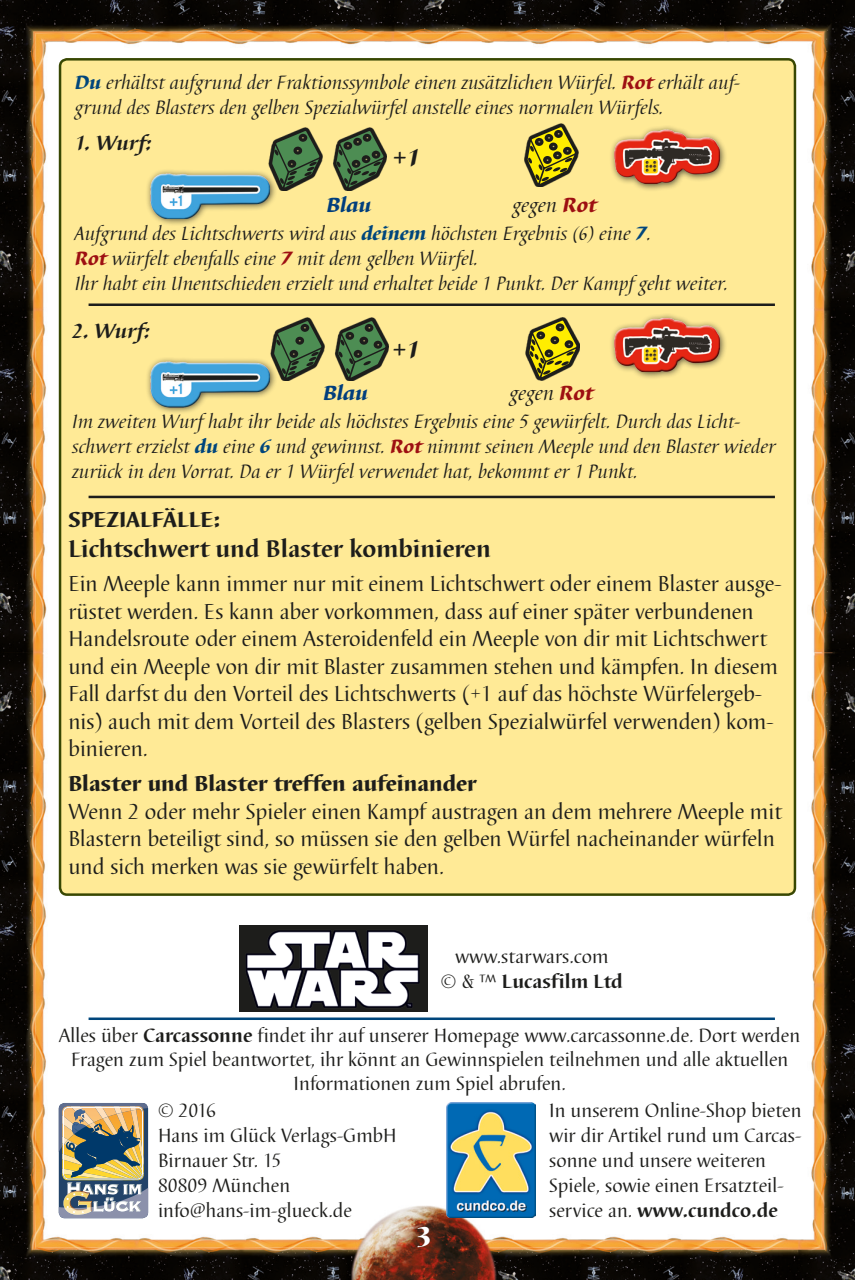
<style>
.page{position:relative;width:855px;height:1280px;background:#fff}
.page>*{position:absolute;margin:0;border:0;box-sizing:border-box;transform-origin:0 0}
.t1{font:57.75px "L Game Pi Dice Dominoes";color:#4d8d53}
.t2{font:800 30px "Barbedor T";color:#fff}
._02_Texthead{font:700 25px "Barbedor T";color:#1d1d1b}
._01_3Step_Boxtitel{font:25px "Barbedor T Heav Ital";color:#1d1d1b}
._02_Carc_Erw_Body{font:22.5px/27.5px "Barbedor T";color:#1d1d1b}
.Kapitelüberschrift{font:800 22.5px "Barbedor T";color:#1d1d1b}
.t3{font:italic 21.25px "Barbedor T";letter-spacing:-.005em;color:#1d1d1b}
.Beispieltext{font:italic 700 21.25px "Barbedor T";color:#1d1d1b}
.t4{font:21.25px "Barbedor T Heav Ital";color:#003e7d}
._04_Carc_Erw_Beispie{font:italic 20px/25px "Barbedor T";color:#1d1d1b}
._02_Carc_Erw_Body-2{font:20px/25px "Barbedor T";color:#1d1d1b;text-align:center}
.Fließtext{font:20px "Barbedor T";color:#1d1d1b}
.Fließtext-2{font:700 20px "Barbedor T";color:#1d1d1b}
.s1{font-family:"Barbedor T Heav Ital";font-style:normal;color:#00467c}
.s2{font-family:"Barbedor T Heav Ital";font-style:normal;color:#9d0f12}
.s3{font-weight:400}
.s4{font-weight:700}
</style>
<div class="page">
<img style="left:0;top:0;width:855px;height:1280px">
<div style="left:60px;top:59px;width:735px;height:835px;background:#ffea96;border-radius:7px"></div>
<svg style="left:270px;top:318px;width:119px;height:63px;fill:#1d1d1b"></svg>
<svg style="left:525px;top:317px;width:55px;height:64px"></svg>
<svg style="left:529px;top:321px;width:47px;height:56px;background:#a69a22"></svg>
<img style="left:59px;top:1103px;width:89px;height:115px">
<img style="left:446px;top:1103px;width:89px;height:115px">
<svg style="left:268px;top:128px;width:119px;height:63px;fill:#1d1d1b"></svg>
<svg style="left:524px;top:124px;width:54px;height:63px"></svg>
<svg style="left:527px;top:127px;width:48px;height:57px"></svg>
<hr style="left:89px;top:303px;width:686px;height:3px;background:#1d1d1b">
<hr style="left:89px;top:496px;width:686px;height:2px;background:#1d1d1b">
<hr style="left:89px;top:1017px;width:686px;height:3px;background:#00467c">
<div style="left:608px;top:313px;width:119px;height:67px;background:#1d1d1b;opacity:.75"></div>
<div style="left:612px;top:317px;width:109px;height:42px;background:#fff;opacity:.85"></div>
<div style="left:612px;top:325px;width:110px;height:47px;background:#1d1d1b;opacity:.75"></div>
<div style="left:608px;top:125px;width:119px;height:66px;background:#1d1d1b;opacity:.75"></div>
<div style="left:612px;top:129px;width:109px;height:42px;background:#fff;opacity:.85"></div>
<div style="left:612px;top:136px;width:110px;height:48px;background:#1d1d1b;opacity:.75"></div>
<div style="left:145px;top:357px;width:132px;height:58px;background:#1d1d1b;opacity:.75"></div>
<div style="left:150px;top:359px;width:120px;height:50px;background:#1d1d1b;opacity:.75"></div>
<div style="left:150px;top:360px;width:120px;height:36px;background:#fff;opacity:.85"></div>
<div style="left:150px;top:368px;width:120px;height:41px;background:#1d1d1b;opacity:.75"></div>
<div style="left:145px;top:169px;width:132px;height:58px;background:#1d1d1b;opacity:.75"></div>
<div style="left:150px;top:171px;width:120px;height:50px;background:#1d1d1b;opacity:.75"></div>
<div style="left:150px;top:172px;width:120px;height:36px;background:#fff;opacity:.85"></div>
<div style="left:150px;top:180px;width:120px;height:40px;background:#1d1d1b;opacity:.75"></div>
<div style="left:239px;top:925px;width:188px;height:87px;background:#1d1d1b"></div>
<img style="left:246px;top:930px;width:174px;height:78px">
<svg style="left:0;top:0;width:4px;height:4px"></svg>
<svg style="left:0;top:1276px;width:4px;height:4px"></svg>
<svg style="left:851px;top:0;width:4px;height:4px"></svg>
<svg style="left:851px;top:1276px;width:4px;height:4px"></svg>
<p class="_04_Carc_Erw_Beispie" style="left:75px;top:70px;width:666px"><span class="s1">Du</span> erhältst aufgrund der Fraktionssymbole einen zusätzlichen Würfel. <span class="s2">Rot</span> erhält auf&shy;grund des Blasters den gelben Spezialwürfel anstelle eines normalen Würfels.</p>
<p class="Beispieltext" style="left:75px;top:131px;width:78px">1. Wurf:</p>
<p class="t1" style="left:272px;top:131px;width:114px">Q T</p>
<p class="t4" style="left:326px;top:193px;width:47px">Blau</p>
<p class="t3" style="left:512px;top:192px;width:85px">gegen <span class="s2">Rot</span></p>
<p class="_04_Carc_Erw_Beispie" style="left:75px;top:221px;width:577px">Aufgrund des Lichtschwerts wird aus <span class="s1">deinem</span> höchsten Ergebnis (6) eine <span class="s1">7</span>.</p>
<p class="_04_Carc_Erw_Beispie" style="left:75px;top:246px;width:654px"><span class="s2">Rot</span> würfelt ebenfalls eine <span class="s2">7</span> mit dem gelben Würfel.<br>Ihr habt ein Unentschieden erzielt und erhaltet beide 1 Punkt. Der Kampf geht weiter.</p>
<p class="_01_3Step_Boxtitel" style="left:392px;top:143px;width:30px">+1</p>
<p class="Beispieltext" style="left:72px;top:319px;width:79px">2. Wurf:</p>
<p class="t1" style="left:273px;top:321px;width:114px">Q S</p>
<p class="t4" style="left:323px;top:381px;width:47px">Blau</p>
<p class="t3" style="left:509px;top:381px;width:85px">gegen <span class="s2">Rot</span></p>
<p class="_04_Carc_Erw_Beispie" style="left:72px;top:410px;width:704px">Im zweiten Wurf habt ihr beide als höchstes Ergebnis eine 5 gewürfelt. Durch das Licht&shy;schwert erzielst <span class="s1">du</span> eine <span class="s1">6</span> und gewinnst. <span class="s2">Rot</span> nimmt seinen Meeple und den Blaster wieder zurück in den Vorrat. Da er 1 Würfel verwendet hat, bekommt er 1 Punkt.</p>
<p class="_01_3Step_Boxtitel" style="left:392px;top:335px;width:29px">+1</p>
<p class="Kapitelüberschrift" style="left:68px;top:506px;width:153px">SPEZIALFÄLLE:</p>
<p class="_02_Texthead" style="left:68px;top:534px;width:424px">Lichtschwert und Blaster kombinieren</p>
<p class="_02_Carc_Erw_Body" style="left:68px;top:571px;width:714px">Ein Meeple kann immer nur mit einem Lichtschwert oder einem Blaster ausge&shy;rüstet werden. Es kann aber vorkommen, dass auf einer später verbundenen Handelsroute oder einem Asteroidenfeld ein Meeple von dir mit Lichtschwert und ein Meeple von dir mit Blaster zusammen stehen und kämpfen. In diesem Fall darfst du den Vorteil des Lichtschwerts (+1 auf das höchste Würfelergeb&shy;nis) auch mit dem Vorteil des Blasters (gelben Spezialwürfel verwenden) kom&shy;binieren.</p>
<p class="Kapitelüberschrift" style="left:68px;top:771px;width:410px">Blaster und Blaster treffen aufeinander</p>
<p class="_02_Carc_Erw_Body" style="left:68px;top:798px;width:714px">Wenn 2 oder mehr Spieler einen Kampf austragen an dem mehrere Meeple mit<br>Blastern beteiligt sind, so müssen sie den gelben Würfel nacheinander würfeln und sich merken was sie gewürfelt haben.</p>
<p class="Fließtext" style="left:455px;top:945px;width:155px">www.starwars.com</p>
<p class="Fließtext-2" style="left:441px;top:969px;width:183px"><span class="s3">© &amp; ™</span> Lucasfilm Ltd</p>
<p class="_02_Carc_Erw_Body-2" style="left:59px;top:1024px;width:742px;line-height:24px">Alles über <span class="s4">Carcassonne</span> findet ihr auf unserer Homepage www.carcassonne.de. Dort werden<br>Fragen zum Spiel beantwortet, ihr könnt an Gewinnspielen teilnehmen und alle aktuellen<br>Informationen zum Spiel abrufen.</p>
<p class="_02_Carc_Erw_Body-2" style="left:549px;top:1099px;width:254px;text-align:left">In unserem Online-Shop bieten wir dir Artikel rund um Carcas&shy;sonne und unsere weiteren<br>Spiele, sowie einen Ersatzteil&shy;service an. <span class="s4">www.cundco.de</span></p>
<p class="_02_Carc_Erw_Body-2" style="left:158px;top:1099px;width:60px">© 2016</p>
<p class="_02_Carc_Erw_Body-2" style="left:158px;top:1124px;width:240px">Hans im Glück Verlags-GmbH</p>
<p class="_02_Carc_Erw_Body-2" style="left:158px;top:1149px;width:125px">Birnauer Str. 15</p>
<p class="_02_Carc_Erw_Body-2" style="left:158px;top:1174px;width:134px">80809 München</p>
<p class="_02_Carc_Erw_Body-2" style="left:158px;top:1199px;width:195px">info@hans-im-glueck.de</p>
<h2 class="t2" style="left:415px;top:1219px;width:19px">3</h2>
</div>
